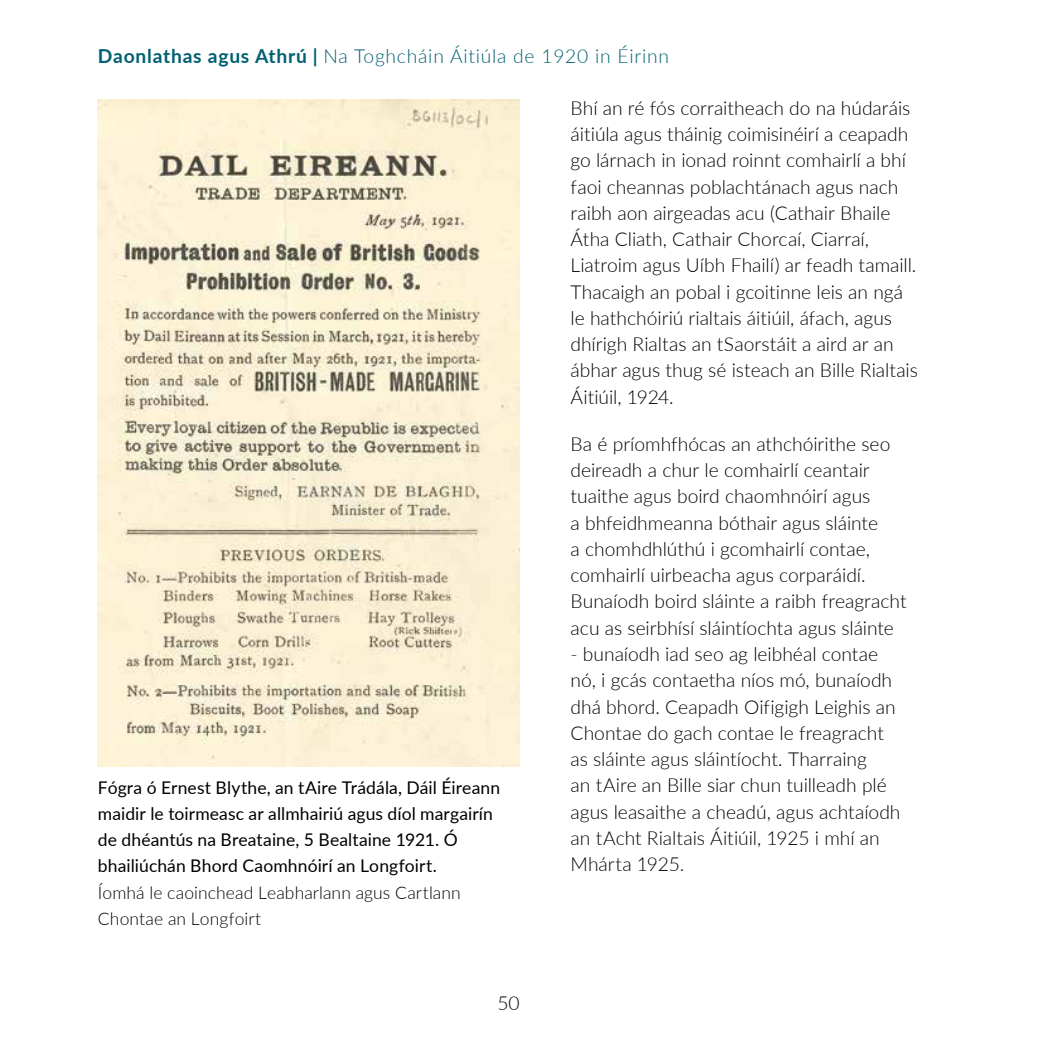
<style>
.page{position:relative;width:1042px;height:1042px;background:#fff}
.page>*{position:absolute;margin:0;border:0;box-sizing:border-box;transform-origin:0 0}
.t1{font:300 19.25px/26.2px "Lato";color:#000}
.t2{font:300 19.25px "Lato";letter-spacing:.04em;color:#006071}
.t3{font:17.5px/26.2px "Lato";letter-spacing:.005em;color:#000}
.t4{font:300 17.5px/26.2px "Lato";letter-spacing:.005em;color:#000}
.s1{font-weight:700}
</style>
<div class="page">
<img style="left:98px;top:99px;width:421px;height:667px">
<p class="t2" style="left:98px;top:43px;width:572px"><span class="s1">Daonlathas agus Athrú</span> Na Toghcháin Áitiúla de 1920 in Éirinn</p>
<p class="t3" style="left:98px;top:773px;width:404px">Fógra ó Ernest Blythe, an tAire Trádála, Dáil Éireann maidir le toirmeasc ar allmhairiú agus díol margairín de dhéantús na Breataine, 5 Bealtaine 1921. Ó bhailiúchán Bhord Caomhnóirí an Longfoirt.</p>
<p class="t4" style="left:98px;top:878px;width:364px">Íomhá le caoinchead Leabharlann agus Cartlann<br>Chontae an Longfoirt</p>
<p class="t1" style="left:497px;top:989px;width:24px">50</p>
<p class="t1" style="left:570px;top:94px;width:349px">Bhí an ré fós corraitheach do na húdaráis áitiúla agus tháinig coimisinéirí a ceapadh go lárnach in ionad roinnt comhairlí a bhí faoi cheannas poblachtánach agus nach raibh aon airgeadas acu (Cathair Bhaile Átha Cliath, Cathair Chorcaí, Ciarraí, Liatroim agus Uíbh Fhailí) ar feadh tamaill.<br>Thacaigh an pobal i gcoitinne leis an ngá le hathchóiriú rialtais áitiúil, áfach, agus dhírigh Rialtas an tSaorstáit a aird ar an ábhar agus thug sé isteach an Bille Rialtais Áitiúil, 1924.</p>
<p class="t1" style="left:570px;top:430px;width:337px">Ba é príomhfhócas an athchóirithe seo deireadh a chur le comhairlí ceantair tuaithe agus boird chaomhnóirí agus<br>a bhfeidhmeanna bóthair agus sláinte<br>a chomhdhlúthú i gcomhairlí contae, comhairlí uirbeacha agus corparáidí.<br>Bunaíodh boird sláinte a raibh freagracht acu as seirbhísí sláintíochta agus sláinte</p>
<p class="t1" style="left:570px;top:640px;width:331px">- bunaíodh iad seo ag leibhéal contae nó, i gcás contaetha níos mó, bunaíodh dhá bhord. Ceapadh Oifigigh Leighis an Chontae do gach contae le freagracht as sláinte agus sláintíocht. Tharraing<br>an tAire an Bille siar chun tuilleadh plé agus leasaithe a cheadú, agus achtaíodh an tAcht Rialtais Áitiúil, 1925 i mhí an Mhárta 1925.</p>
</div>
